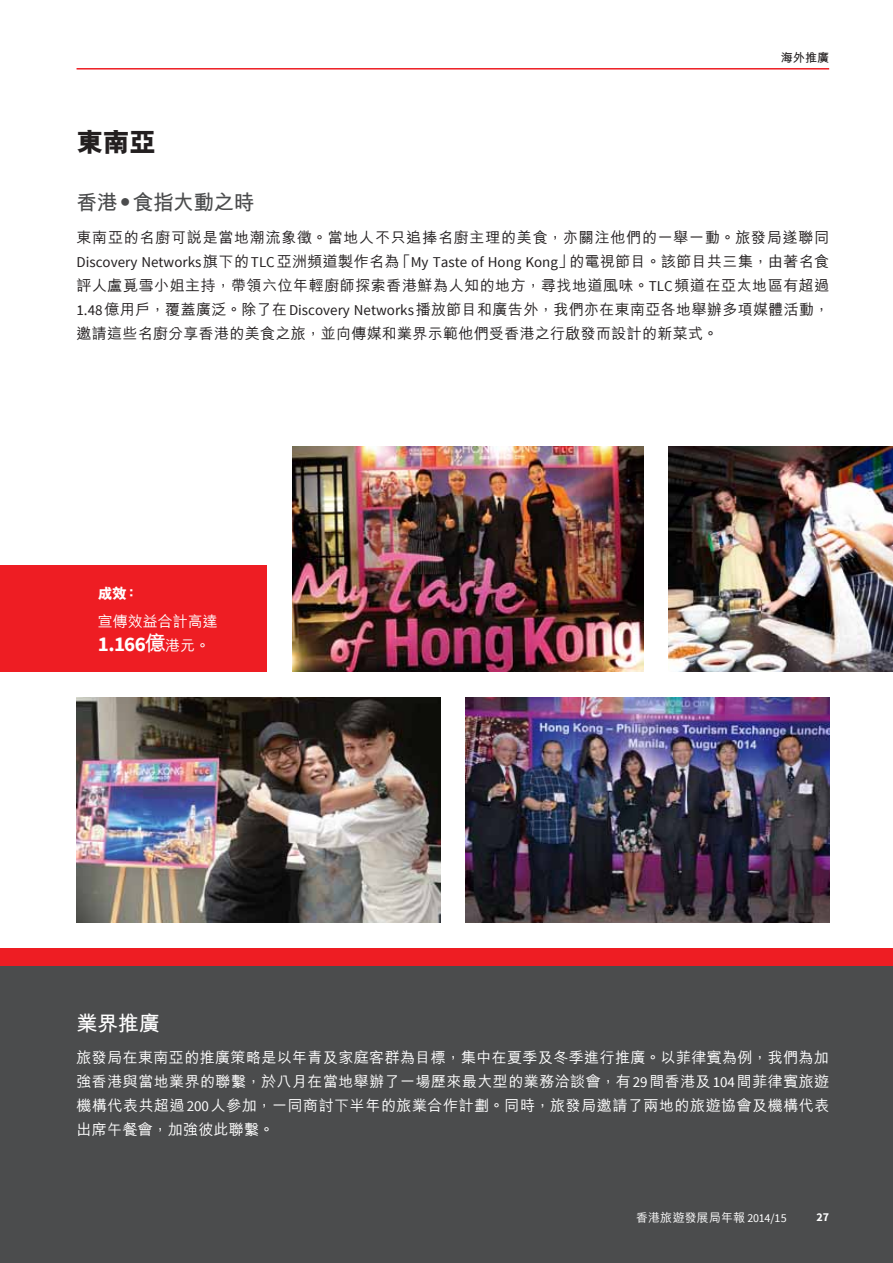
<style>
.page{position:relative;width:893px;height:1263px;background:#fff}
.page>*{position:absolute;margin:0;border:0;box-sizing:border-box;transform-origin:0 0}
.t1{font:800 27px "M Hei HK";color:#231f20}
.t2{font:700 21px "M Hei HK";letter-spacing:-.035em;color:#4b4c4d}
.t3{font:700 21px "Source Sans Pro";color:#fff}
.t4{font:700 21px "M Hei HK";color:#fff}
._00_txt{font:500 15px/24px "M Hei HK";letter-spacing:.02em;color:#231f20;text-align:justify}
._00_txt-2{font:500 15px/24px "M Hei HK";letter-spacing:.035em;color:#fff;text-align:justify}
._00_txt-3{font:500 15px "M Hei HK";color:#fff}
.t5{font:800 15px "M Hei HK";color:#fff}
.t6{font:500 12px "M Hei HK";letter-spacing:.01em;color:#fff}
.t7{font:700 12px "M Hei HK";color:#231f20}
.t8{font:700 12px "Source Sans Pro";color:#fff}
.s1{font-family:"Source Sans Pro";font-weight:400}
.s2{font-family:"M Hei HK"}
.s3{font-family:"M Hei HK";font-weight:500;font-size:15px}
</style>
<div class="page">
<hr style="left:77px;top:68px;width:752px;height:2px;background:#ee1d23">
<div style="left:0;top:948px;width:893px;height:315px;background:#4b4c4d"></div>
<div style="left:0;top:948px;width:893px;height:18px;background:#ee1d23"></div>
<img style="left:292px;top:446px;width:351px;height:226px">
<img style="left:466px;top:697px;width:363px;height:226px">
<img style="left:77px;top:697px;width:363px;height:226px">
<div style="left:0;top:566px;width:267px;height:106px;background:#ee1d23"></div>
<img style="left:669px;top:446px;width:224px;height:226px">
<p class="t7" style="left:781px;top:49px;width:50px">海外推廣</p>
<p class="t1" style="left:77px;top:128px;width:81px">東南亞</p>
<p class="t2" style="left:77px;top:187px;width:179px">香港•食指大動之時</p>
<p class="_00_txt" style="left:77px;top:224px;width:754px">東南亞的名廚可說是當地潮流象徵。當地人不只追捧名廚主理的美食，亦關注他們的一舉一動。旅發局遂聯同<span class="s1">Discovery Networks</span>旗下的<span class="s1">TLC</span>亞洲頻道製作名為「<span class="s1">My Taste of Hong Kong</span>」的電視節目。該節目共三集，由著名食評人盧覓雪小姐主持，帶領六位年輕廚師探索香港鮮為人知的地方，尋找地道風味。<span class="s1">TLC</span>頻道在亞太地區有超過<span class="s1">1.48</span>億用戶，覆蓋廣泛。除了在<span class="s1">Discovery Networks</span>播放節目和廣告外，我們亦在東南亞各地舉辦多項媒體活動，邀請這些名廚分享香港的美食之旅，並向傳媒和業界示範他們受香港之行啟發而設計的新菜式。</p>
<p class="t5" style="left:98px;top:585px;width:43px">成效：</p>
<p class="_00_txt-3" style="left:98px;top:610px;width:121px">宣傳效益合計高達</p>
<p class="t3" style="left:98px;top:630px;width:114px">1.166<span class="s2">億</span><span class="s3">港元。</span></p>
<p class="t4" style="left:77px;top:1008px;width:85px">業界推廣</p>
<p class="_00_txt-2" style="left:77px;top:1044px;width:754px">旅發局在東南亞的推廣策略是以年青及家庭客群為目標，集中在夏季及冬季進行推廣。以菲律賓為例，我們為加強香港與當地業界的聯繫，於八月在當地舉辦了一場歷來最大型的業務洽談會，有<span class="s1">29</span>間香港及<span class="s1">104</span>間菲律賓旅遊機構代表共超過<span class="s1">200</span>人參加，一同商討下半年的旅業合作計劃。同時，旅發局邀請了兩地的旅遊協會及機構代表出席午餐會，加強彼此聯繫。</p>
<p class="t6" style="left:636px;top:1208px;width:152px">香港旅遊發展局年報 <span class="s1">2014/15</span></p>
<p class="t8" style="left:817px;top:1209px;width:14px">27</p>
</div>
